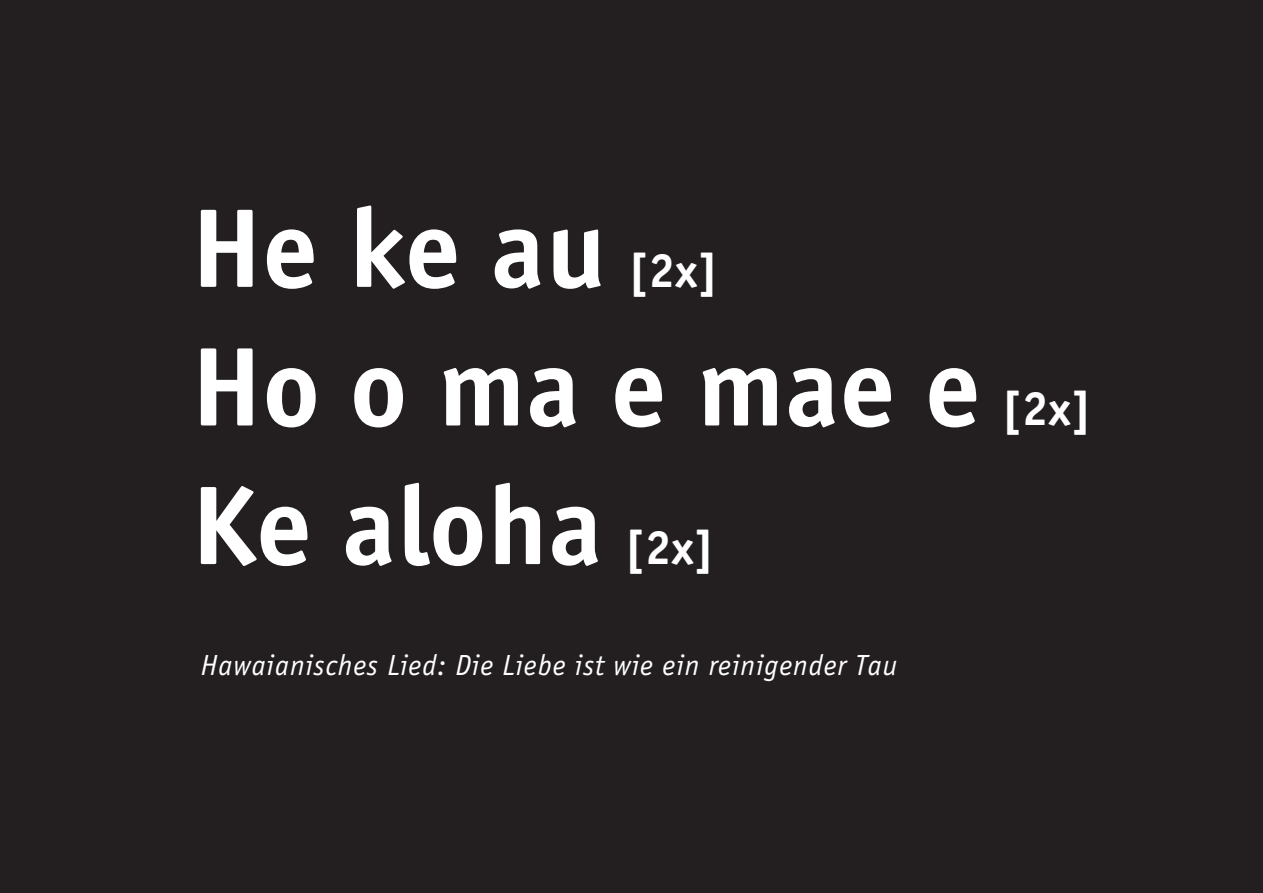
<style>
.page{position:relative;width:1263px;height:893px;background:#231f20}
.page>*{position:absolute;margin:0;border:0;box-sizing:border-box;transform-origin:0 0}
.t1{font:115.5px "Officina San Bol";letter-spacing:.01em;color:#fff}
.t2{font:49.5px "Officina San Bol";color:#fff}
.t3{font:30px "Officina San Boo Ita";letter-spacing:.03em;color:#fff}
</style>
<div class="page">
<h1 class="t1" style="left:191px;top:179px;width:417px">He ke au</h1>
<h2 class="t2" style="left:628px;top:241px;width:92px">[2x]</h2>
<h1 class="t1" style="left:191px;top:318px;width:790px">Ho o ma e mae e</h1>
<h1 class="t1" style="left:191px;top:456px;width:413px">Ke aloha</h1>
<h2 class="t2" style="left:624px;top:518px;width:92px">[2x]</h2>
<h2 class="t2" style="left:1001px;top:379px;width:92px">[2x]</h2>
<p class="t3" style="left:201px;top:649px;width:698px">Hawaianisches Lied: Die Liebe ist wie ein reinigender Tau</p>
</div>
